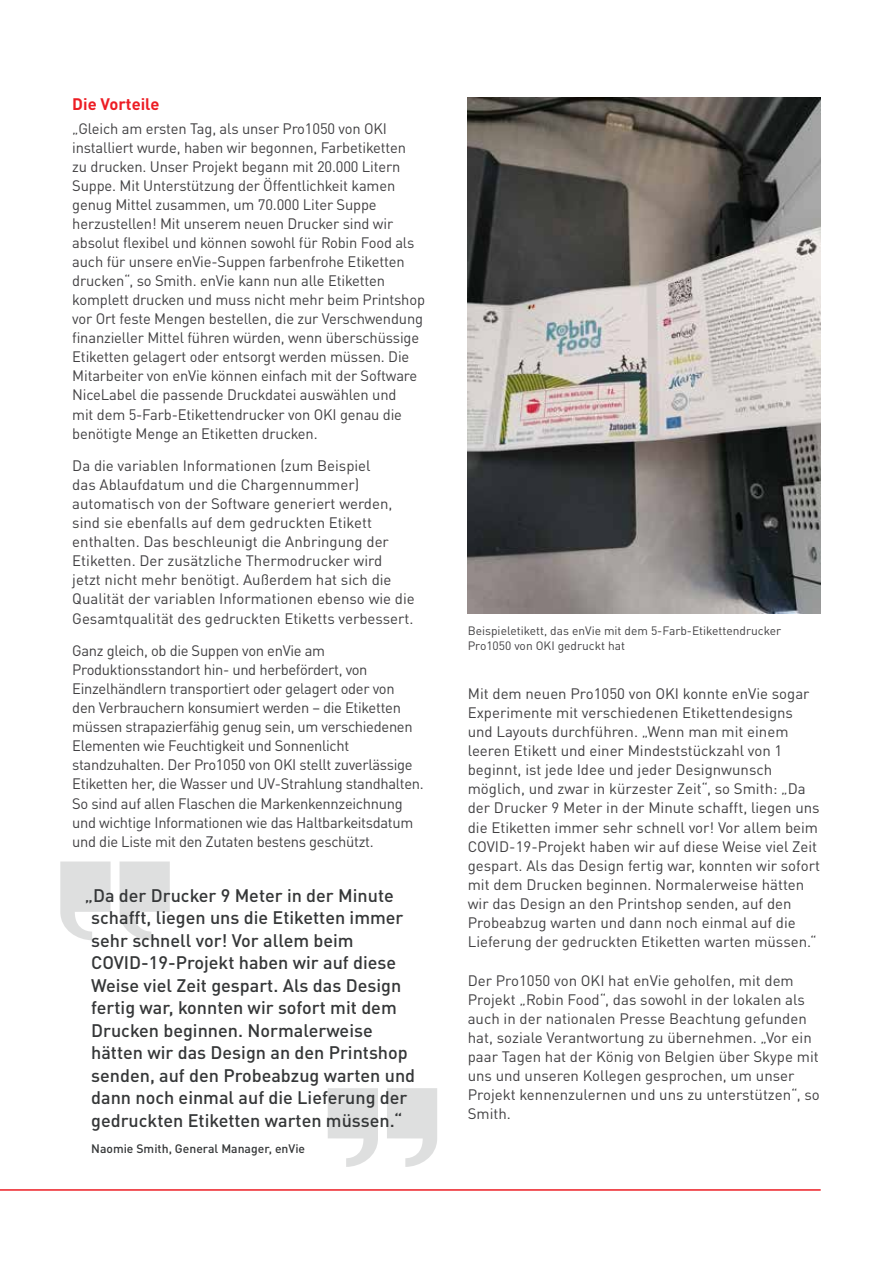
<style>
.page{position:relative;width:893px;height:1263px;background:#fff}
.page>*{position:absolute;margin:0;border:0;box-sizing:border-box;transform-origin:0 0}
.t1{font:500 18px/22.5px "DIN Pro";color:#353738}
.t2{font:700 16.5px "DIN Pro";color:#ed1d24}
.t3{font:15px/19px "DIN Pro";letter-spacing:-.01em;color:#414042}
.t4{font:500 12.15px "DIN Pro";color:#353738}
.t5{font:12px/14.4px "DIN Pro";color:#414042}
</style>
<div class="page">
<img style="left:468px;top:98px;width:353px;height:515px">
<hr style="left:0;top:366px;width:1px;height:83px;background:#000">
<hr style="left:0;top:1189px;width:821px;height:2px;background:#ed1d24">
<svg style="left:60px;top:861px;width:51px;height:79px"></svg>
<svg style="left:120px;top:861px;width:50px;height:79px"></svg>
<svg style="left:387px;top:1088px;width:50px;height:79px"></svg>
<svg style="left:328px;top:1088px;width:50px;height:79px"></svg>
<p class="t2" style="left:72px;top:91px;width:89px">Die Vorteile</p>
<p class="t3" style="left:72px;top:117px;width:354px">„Gleich am ersten Tag, als unser Pro1050 von OKI installiert wurde, haben wir begonnen, Farbetiketten<br>zu drucken. Unser Projekt begann mit 20.000 Litern Suppe. Mit Unterstützung der Öffentlichkeit kamen genug Mittel zusammen, um 70.000 Liter Suppe herzustellen! Mit unserem neuen Drucker sind wir absolut flexibel und können sowohl für Robin Food als auch für unsere enVie-Suppen farbenfrohe Etiketten drucken“, so Smith. enVie kann nun alle Etiketten komplett drucken und muss nicht mehr beim Printshop vor Ort feste Mengen bestellen, die zur Verschwendung finanzieller Mittel führen würden, wenn überschüssige Etiketten gelagert oder entsorgt werden müssen. Die Mitarbeiter von enVie können einfach mit der Software NiceLabel die passende Druckdatei auswählen und<br>mit dem 5-Farb-Etikettendrucker von OKI genau die benötigte Menge an Etiketten drucken.</p>
<p class="t3" style="left:72px;top:455px;width:344px">Da die variablen Informationen (zum Beispiel<br>das Ablaufdatum und die Chargennummer) automatisch von der Software generiert werden, sind sie ebenfalls auf dem gedruckten Etikett enthalten. Das beschleunigt die Anbringung der Etiketten. Der zusätzliche Thermodrucker wird<br>jetzt nicht mehr benötigt. Außerdem hat sich die Qualität der variablen Informationen ebenso wie die Gesamtqualität des gedruckten Etiketts verbessert.</p>
<p class="t3" style="left:72px;top:640px;width:353px">Ganz gleich, ob die Suppen von enVie am Produktionsstandort hin- und herbefördert, von Einzelhändlern transportiert oder gelagert oder von<br>den Verbrauchern konsumiert werden – die Etiketten müssen strapazierfähig genug sein, um verschiedenen Elementen wie Feuchtigkeit und Sonnenlicht standzuhalten. Der Pro1050 von OKI stellt zuverlässige Etiketten her, die Wasser und UV-Strahlung standhalten.<br>So sind auf allen Flaschen die Markenkennzeichnung und wichtige Informationen wie das Haltbarkeitsdatum und die Liste mit den Zutaten bestens geschützt.</p>
<p class="t1" style="left:91px;top:882px;width:325px;text-indent:-6px">„Da der Drucker 9 Meter in der Minute schafft, liegen uns die Etiketten immer sehr schnell vor! Vor allem beim COVID-19-Projekt haben wir auf diese Weise viel Zeit gespart. Als das Design fertig war, konnten wir sofort mit dem Drucken beginnen. Normalerweise hätten wir das Design an den Printshop senden, auf den Probeabzug warten und dann noch einmal auf die Lieferung der gedruckten Etiketten warten müssen.“</p>
<p class="t4" style="left:91px;top:1138px;width:215px">Naomie Smith, General Manager, enVie</p>
<p class="t5" style="left:468px;top:623px;width:315px">Beispieletikett, das enVie mit dem 5-Farb-Etikettendrucker<br>Pro1050 von OKI gedruckt hat</p>
<p class="t3" style="left:468px;top:682px;width:354px">Mit dem neuen Pro1050 von OKI konnte enVie sogar Experimente mit verschiedenen Etikettendesigns und Layouts durchführen. „Wenn man mit einem leeren Etikett und einer Mindeststückzahl von 1 beginnt, ist jede Idee und jeder Designwunsch möglich, und zwar in kürzester Zeit“, so Smith: „Da der Drucker 9 Meter in der Minute schafft, liegen uns die Etiketten immer sehr schnell vor! Vor allem beim COVID-19-Projekt haben wir auf diese Weise viel Zeit gespart. Als das Design fertig war, konnten wir sofort mit dem Drucken beginnen. Normalerweise hätten wir das Design an den Printshop senden, auf den Probeabzug warten und dann noch einmal auf die Lieferung der gedruckten Etiketten warten müssen.“</p>
<p class="t3" style="left:468px;top:969px;width:354px">Der Pro1050 von OKI hat enVie geholfen, mit dem Projekt „Robin Food“, das sowohl in der lokalen als auch in der nationalen Presse Beachtung gefunden hat, soziale Verantwortung zu übernehmen. „Vor ein paar Tagen hat der König von Belgien über Skype mit uns und unseren Kollegen gesprochen, um unser Projekt kennenzulernen und uns zu unterstützen“, so Smith.</p>
</div>
